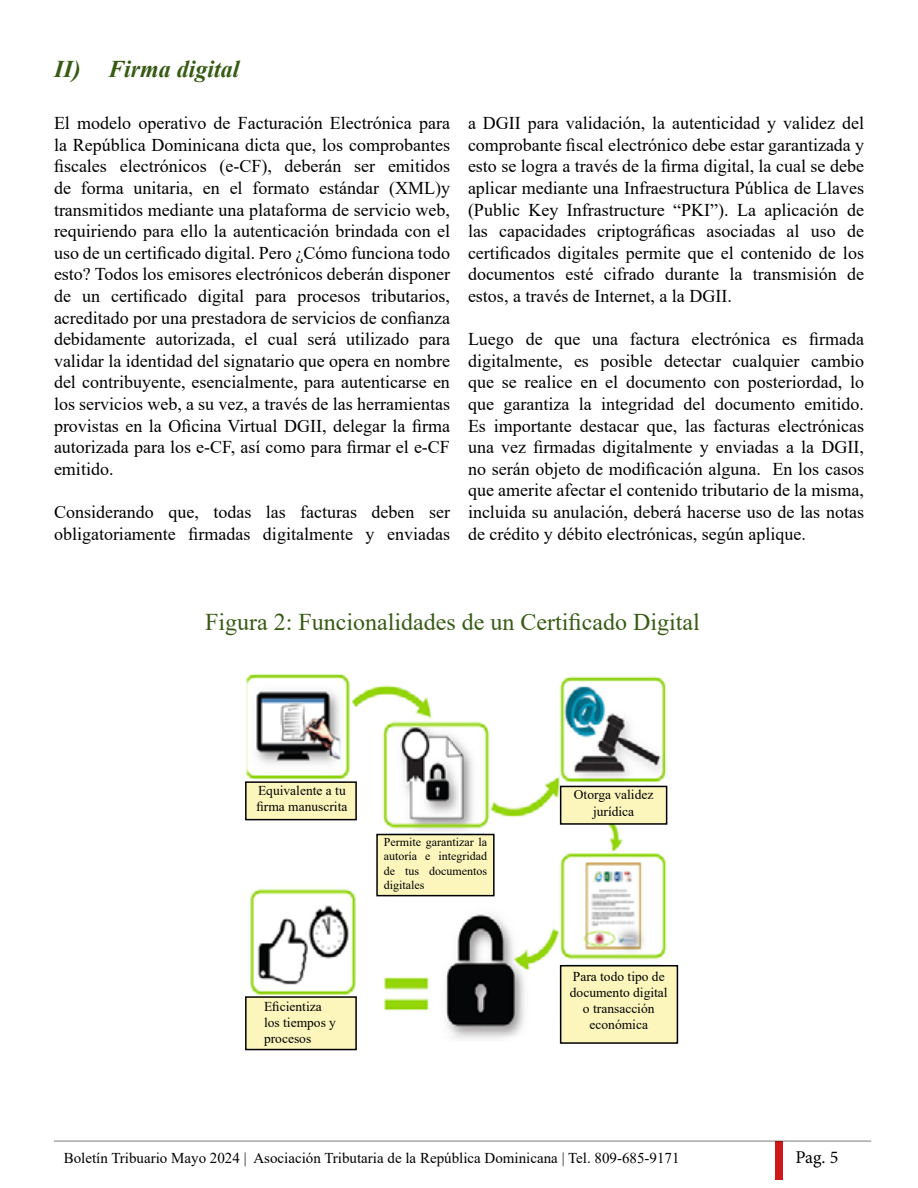
<style>
.page{position:relative;width:918px;height:1188px;background:#fff}
.page>*{position:absolute;margin:0;border:0;box-sizing:border-box;transform-origin:0 0}
.t1{font:24px "Times New Roman";color:#375b14}
.t2{font:italic 700 24px "Times New Roman";color:#375b14}
.t3{font:18px/21.6px "Times New Roman";color:#000;text-align:justify}
.t4{font:18px "Minion Pro";color:#000}
.t5{font:15px "Times New Roman";color:#000}
.t6{font:13.5px/16.2px "Times New Roman";color:#000}
.t7{font:12px/14.4px "Times New Roman";color:#000;text-align:justify}
</style>
<div class="page">
<div style="left:775px;top:1141px;width:7px;height:39px;background:#cd1719"></div>
<hr style="left:54px;top:1140px;width:817px;height:2px;background:#000">
<img style="left:246px;top:673px;width:421px;height:371px">
<div style="left:246px;top:782px;width:110px;height:38px;background:#fcf6bd"></div>
<div style="left:245px;top:781px;width:112px;height:39px;border:2px solid #000"></div>
<div style="left:377px;top:835px;width:117px;height:61px;background:#fcf6bd"></div>
<div style="left:376px;top:834px;width:119px;height:62px;border:2px solid #000"></div>
<div style="left:561px;top:786px;width:106px;height:38px;background:#fcf6bd"></div>
<div style="left:560px;top:786px;width:107px;height:39px;border:2px solid #000"></div>
<div style="left:561px;top:966px;width:116px;height:77px;background:#fcf6bd"></div>
<div style="left:560px;top:965px;width:118px;height:79px;border:2px solid #000"></div>
<div style="left:246px;top:997px;width:110px;height:53px;background:#fcf6bd"></div>
<div style="left:245px;top:996px;width:112px;height:54px;border:2px solid #000"></div>
<h1 class="t2" style="left:54px;top:52px;width:187px">II) Firma digital</h1>
<p class="t3" style="left:54px;top:112px;width:398px">El modelo operativo de Facturación Electrónica para la República Dominicana dicta que, los comprobantes fiscales electrónicos (e-CF), deberán ser emitidos de forma unitaria, en el formato estándar (XML)y transmitidos mediante una plataforma de servicio web, requiriendo para ello la autenticación brindada con el uso de un certificado digital. Pero ¿Cómo funciona todo esto? Todos los emisores electrónicos deberán disponer de un certificado digital para procesos tributarios, acreditado por una prestadora de servicios de confianza debidamente autorizada, el cual será utilizado para validar la identidad del signatario que opera en nombre del contribuyente, esencialmente, para autenticarse en los servicios web, a su vez, a través de las herramientas provistas en la Oficina Virtual DGII, delegar la firma autorizada para los e-CF, así como para firmar el e-CF emitido.</p>
<p class="t3" style="left:54px;top:501px;width:398px">Considerando que, todas las facturas deben ser obligatoriamente firmadas digitalmente y enviadas</p>
<p class="t3" style="left:468px;top:112px;width:398px">a DGII para validación, la autenticidad y validez del comprobante fiscal electrónico debe estar garantizada y esto se logra a través de la firma digital, la cual se debe aplicar mediante una Infraestructura Pública de Llaves (Public Key Infrastructure “PKI”). La aplicación de las capacidades criptográficas asociadas al uso de certificados digitales permite que el contenido de los documentos esté cifrado durante la transmisión de estos, a través de Internet, a la DGII.</p>
<p class="t3" style="left:468px;top:328px;width:398px">Luego de que una factura electrónica es firmada digitalmente, es posible detectar cualquier cambio que se realice en el documento con posteriordad, lo que garantiza la integridad del documento emitido.<br>Es importante destacar que, las facturas electrónicas una vez firmadas digitalmente y enviadas a la DGII, no serán objeto de modificación alguna. En los casos que amerite afectar el contenido tributario de la misma, incluida su anulación, deberá hacerse uso de las notas de crédito y débito electrónicas, según aplique.</p>
<h1 class="t1" style="left:205px;top:605px;width:496px">Figura 2: Funcionalidades de un Certificado Digital</h1>
<p class="t6" style="left:256px;top:782px;width:93px">Equivalente a tu firma manuscrita</p>
<p class="t7" style="left:384px;top:834px;width:105px">Permite garantizar la autoría e integridad de tus documentos digitales</p>
<p class="t6" style="left:264px;top:998px;width:74px">Eficientiza los tiempos y procesos</p>
<p class="t6" style="left:574px;top:786px;width:81px;text-align:center">Otorga validez jurídica</p>
<p class="t6" style="left:570px;top:968px;width:99px;text-align:center">Para todo tipo de documento digital o transacción económica</p>
<p class="t5" style="left:64px;top:1147px;width:617px">Boletín Tribuario Mayo 2024 | Asociación Tributaria de la República Dominicana | Tel. 809-685-9171</p>
<p class="t4" style="left:796px;top:1145px;width:44px">Pag. 5</p>
</div>
